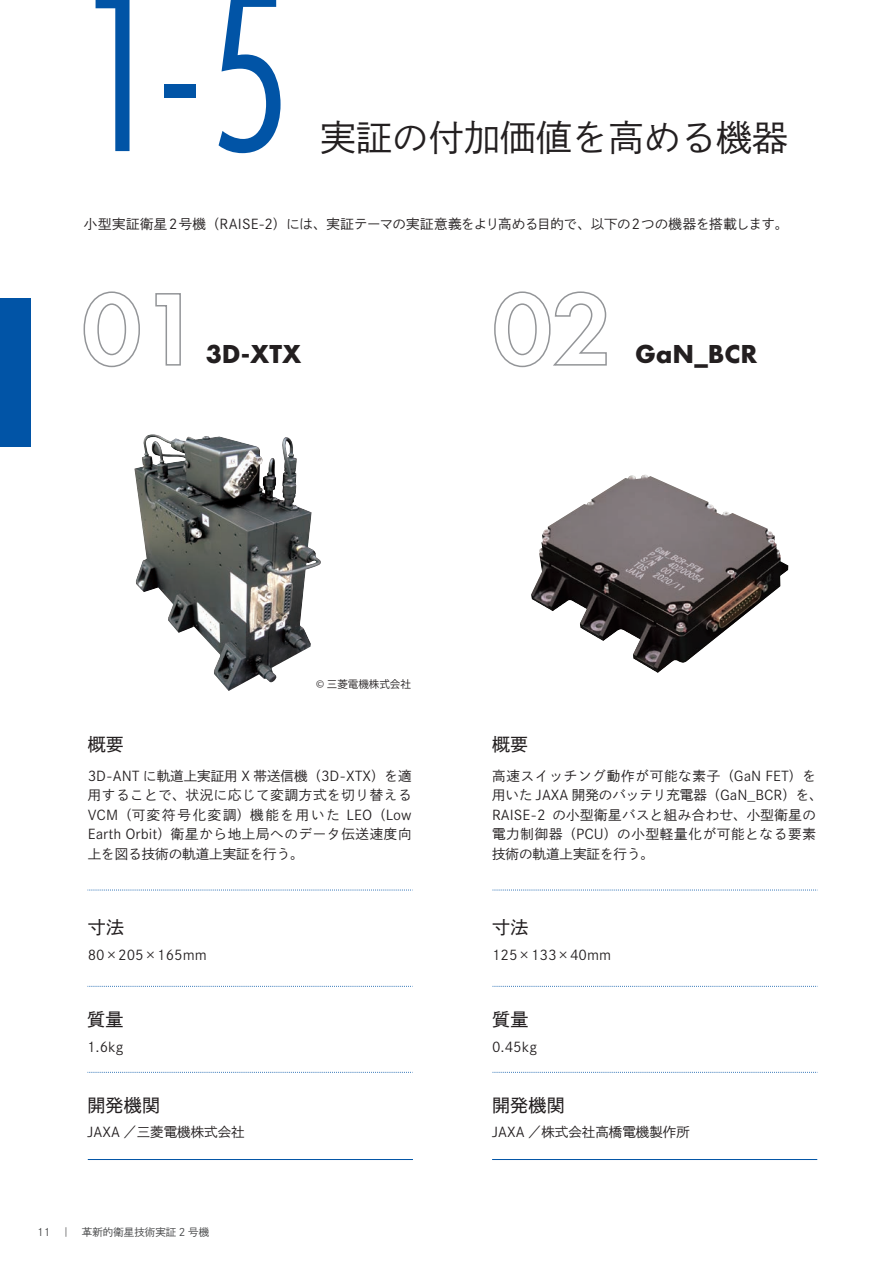
<style>
.page{position:relative;width:893px;height:1263px;background:#fff}
.page>*{position:absolute;margin:0;border:0;box-sizing:border-box;transform-origin:0 0}
.t1{font:36px "DNP Shuei Go Kin Std L";color:#231f20}
.t2{font:700 27px "Futura PT";color:#231f20}
.t3{font:18px "DNP Shuei Go Kin Std M";letter-spacing:.015em;color:#231f20}
.t4{font:13.5px/19.5px "DNP Shuei Go Kin Std L";color:#231f20;text-align:justify}
.t5{font:13.5px/19.5px "DNP Shuei Go Kin Std L";letter-spacing:.035em;color:#231f20}
.t6{font:10.5px "DNP Shuei Go Kin Std L";color:#454647}
.t7{font:10.5px "Gothic BBB Pr 6 N Medium 90 ms RKSJ H";color:#231f20}
</style>
<div class="page">
<svg style="left:83px;top:291px;width:57px;height:77px"></svg>
<svg style="left:155px;top:293px;width:26px;height:73px"></svg>
<svg style="left:494px;top:291px;width:113px;height:77px"></svg>
<img style="left:531px;top:475px;width:257px;height:198px">
<svg style="left:96px;top:0;width:34px;height:151px"></svg>
<div style="left:164px;top:84px;width:32px;height:14px;background:#0154a6"></div>
<svg style="left:219px;top:0;width:62px;height:153px"></svg>
<div style="left:0;top:298px;width:31px;height:149px;background:#0154a6"></div>
<img style="left:134px;top:434px;width:187px;height:257px">
<svg style="left:87px;top:1072px;width:326px;height:1px"></svg>
<svg style="left:87px;top:890px;width:326px;height:1px"></svg>
<hr style="left:88px;top:1159px;width:325px;height:1px;background:#0154a6">
<svg style="left:87px;top:986px;width:326px;height:1px"></svg>
<svg style="left:492px;top:1072px;width:326px;height:1px"></svg>
<svg style="left:492px;top:890px;width:326px;height:1px"></svg>
<hr style="left:492px;top:1159px;width:325px;height:1px;background:#0154a6">
<svg style="left:492px;top:986px;width:326px;height:1px"></svg>
<h1 class="t1" style="left:320px;top:113px;width:469px">実証の付加価値を高める機器</h1>
<p class="t4" style="left:84px;top:215px;width:706px">小型実証衛星２号機（RAISE-2）には、実証テーマの実証意義をより高める目的で、以下の２つの機器を搭載します。</p>
<h2 class="t2" style="left:206px;top:337px;width:97px">3D-XTX</h2>
<h2 class="t2" style="left:635px;top:337px;width:124px">GaN_BCR</h2>
<p class="t7" style="left:316px;top:678px;width:96px">© 三菱電機株式会社</p>
<h3 class="t3" style="left:88px;top:732px;width:38px">概要</h3>
<p class="t4" style="left:88px;top:766px;width:325px">3D-ANT に軌道上実証用 X 帯送信機（3D-XTX）を適用することで、状況に応じて変調方式を切り替えるVCM（可変符号化変調）機能を用いた LEO（Low Earth Orbit）衛星から地上局へのデータ伝送速度向上を図る技術の軌道上実証を行う。</p>
<h3 class="t3" style="left:492px;top:732px;width:38px">概要</h3>
<p class="t5" style="left:492px;top:766px;width:332px">高速スイッチング動作が可能な素子（GaN FET）を用いた JAXA 開発のバッテリ充電器（GaN_BCR）を、<br>RAISE-2 の小型衛星バスと組み合わせ、小型衛星の電力制御器（PCU）の小型軽量化が可能となる要素技術の軌道上実証を行う。</p>
<h3 class="t3" style="left:88px;top:915px;width:38px">寸法</h3>
<h3 class="t3" style="left:492px;top:915px;width:38px">寸法</h3>
<p class="t4" style="left:88px;top:945px;width:121px">80×205×165mm</p>
<p class="t4" style="left:492px;top:945px;width:121px">125×133×40mm</p>
<h3 class="t3" style="left:87px;top:1007px;width:38px">質量</h3>
<h3 class="t3" style="left:492px;top:1007px;width:38px">質量</h3>
<p class="t4" style="left:87px;top:1037px;width:38px">1.6kg</p>
<p class="t4" style="left:492px;top:1037px;width:46px">0.45kg</p>
<h3 class="t3" style="left:87px;top:1093px;width:74px">開発機関</h3>
<p class="t4" style="left:87px;top:1122px;width:159px">JAXA ／三菱電機株式会社</p>
<h3 class="t3" style="left:492px;top:1093px;width:74px">開発機関</h3>
<p class="t4" style="left:492px;top:1122px;width:199px">JAXA ／株式会社高橋電機製作所</p>
<p class="t6" style="left:37px;top:1225px;width:174px">11　｜　革新的衛星技術実証 2 号機</p>
</div>
